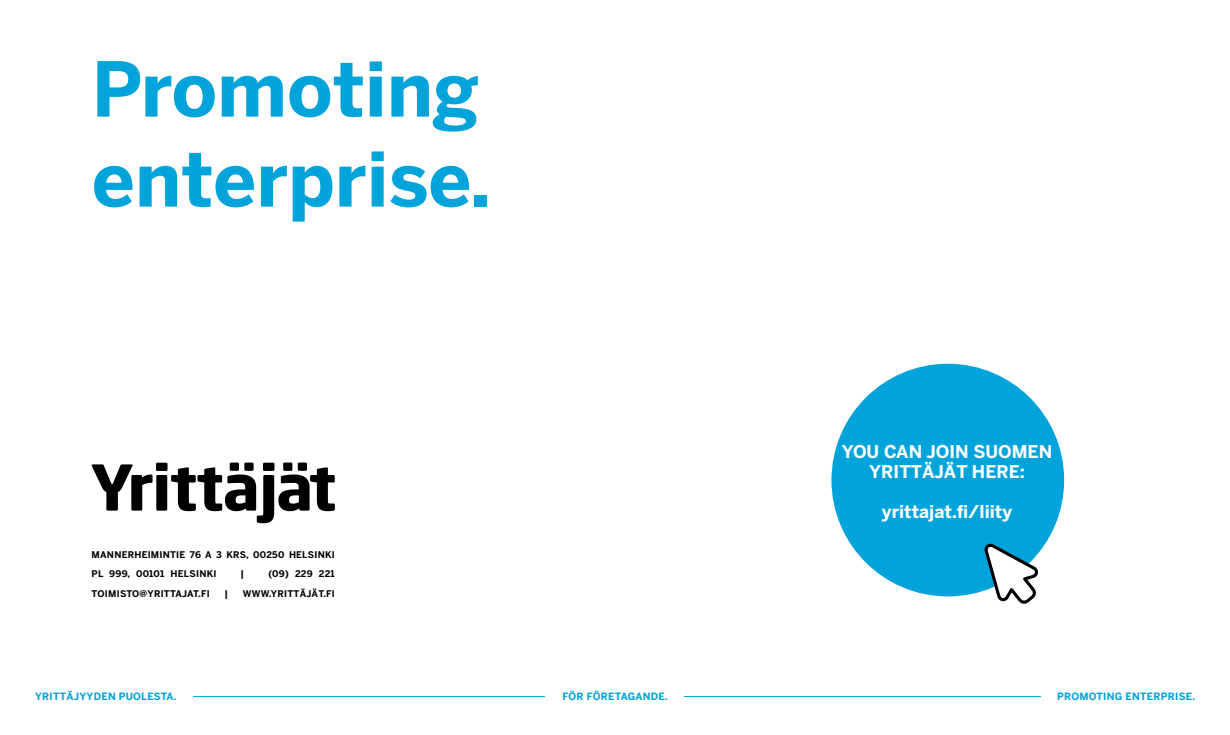
<style>
.page{position:relative;width:1230px;height:735px;background:#fff}
.page>*{position:absolute;margin:0;border:0;box-sizing:border-box;transform-origin:0 0}
.t1{font:700 75px/90px "Benton Sans";color:#00a3da}
.t2{font:700 17.5px/20px "Benton Sans";color:#fff;text-align:center}
.t3{font:700 10px "Benton Sans";letter-spacing:.025em;color:#00a3da}
.t4{font:700 9.12px/20px "Benton Sans";letter-spacing:.025em;color:#000}
</style>
<div class="page">
<hr style="left:102px;top:696px;width:1024px;height:1px;background:#00a3da">
<div style="left:35px;top:678px;width:157px;height:22px;background:#fff"></div>
<div style="left:1041px;top:681px;width:154px;height:19px;background:#fff"></div>
<div style="left:546px;top:686px;width:138px;height:14px;background:#fff"></div>
<svg style="left:92px;top:463px;width:243px;height:60px"></svg>
<div style="left:831px;top:364px;width:233px;height:232px;background:#00a3da;border-radius:50%"></div>
<svg style="left:985px;top:543px;width:54px;height:61px"></svg>
<h1 class="t1" style="left:92px;top:43px;width:401px">Promoting enterprise.</h1>
<p class="t4" style="left:92px;top:544px;width:245px">MANNERHEIMINTIE 76 A 3 KRS, 00250 HELSINKI<br>PL 999, 00101 HELSINKI</p>
<p class="t4" style="left:241px;top:564px;width:5px">|</p>
<p class="t4" style="left:268px;top:564px;width:68px">(09) 229 221</p>
<p class="t4" style="left:92px;top:584px;width:120px">TOIMISTO@YRITTAJAT.FI</p>
<p class="t4" style="left:225px;top:584px;width:5px">|</p>
<p class="t4" style="left:243px;top:584px;width:93px">WWW.YRITTÄJÄT.FI</p>
<h2 class="t2" style="left:842px;top:441px;width:212px">YOU CAN JOIN SUOMEN<br>YRITTÄJÄT HERE:</h2>
<h2 class="t2" style="left:882px;top:501px;width:132px">yrittajat.fi/liity</h2>
<p class="t3" style="left:35px;top:690px;width:143px">YRITTÄJYYDEN PUOLESTA.</p>
<p class="t3" style="left:562px;top:691px;width:107px">FÖR FÖRETAGANDE.</p>
<p class="t3" style="left:1057px;top:691px;width:140px">PROMOTING ENTERPRISE.</p>
</div>
